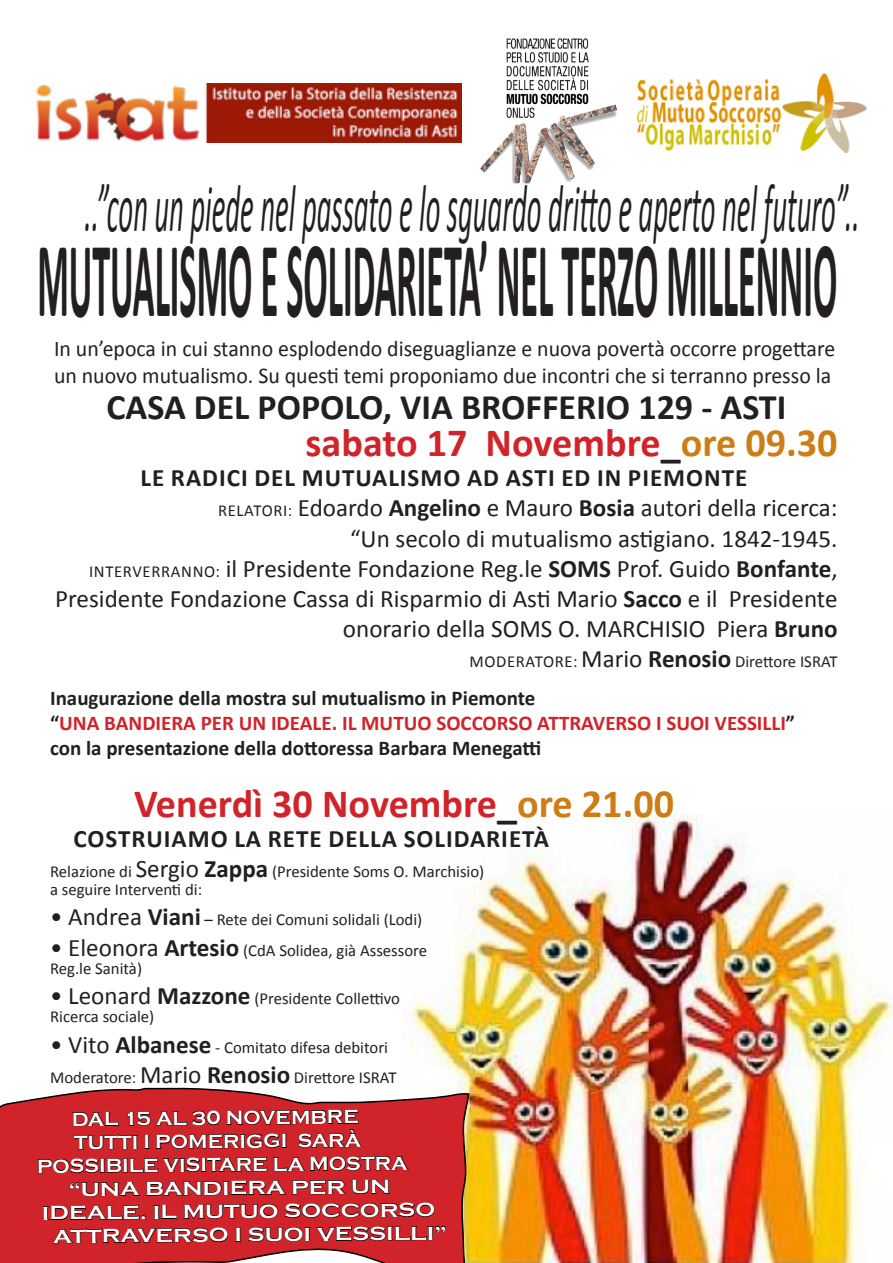
<style>
.page{position:relative;width:893px;height:1263px;background:#fff}
.page>*{position:absolute;margin:0;border:0;box-sizing:border-box;transform-origin:0 0}
.t1{font:700 109.35px "Calibri";color:#231f20;scale:.33 1}
.t2{font:italic 68.25px "Calibri";color:#231f20;scale:.42 1}
.t3{font:700 40.2px "Calibri";color:#d1232a}
.t4{font:700 36px "Calibri";color:#231f20}
.t5{font:25.05px/30.2px "Calibri";color:#231f20;text-align:right}
.t6{font:700 25.05px "Calibri";letter-spacing:.04em;color:#231f20}
.t7{font:22.5px/27px "Calibri";color:#231f20}
.t8{font:700 21px "Calibri";color:#231f20}
.t9{font:700 21px "Calibri";color:#d1232a}
.t10{font:700 19.5px "Copperplate Gothic";color:#fff;scale:1.19 1}
.t11{font:700 19.5px/23.4px "Copperplate Gothic";color:#fff;text-align:center;scale:1.04 1}
.t12{font:16.8px/18.5px "Calibri";color:#231f20}
.s1{color:#231f20}
.s2{color:#cc7d16}
.s3{font-size:16.8px}
.s4{font-weight:700}
.s5{font-size:25.05px}
.s6{font-weight:700;font-size:25.05px}
</style>
<div class="page">
<img style="left:409px;top:814px;width:484px;height:449px">
<svg style="left:0;top:1087px;width:470px;height:176px;background:#d03838"></svg>
<svg style="left:37px;top:995px;width:372px;height:178px"></svg>
<svg style="left:42px;top:1179px;width:404px;height:84px;background:#b3252b"></svg>
<img style="left:36px;top:83px;width:426px;height:59px">
<img style="left:638px;top:73px;width:228px;height:80px">
<img style="left:480px;top:38px;width:137px;height:147px">
<p class="t2" style="left:84px;top:162px;width:1847px">..”con un piede nel passato e lo sguardo dritto e aperto nel futuro”..</p>
<p class="t1" style="left:37px;top:210px;width:2426px">MUTUALISMO E SOLIDARIETA’ NEL TERZO MILLENNIO</p>
<p class="t7" style="left:54px;top:335px;width:783px">In un’epoca in cui stanno esplodendo diseguaglianze e nuova povertà occorre progettare un nuovo mutualismo. Su questi temi proponiamo due incontri che si terranno presso la</p>
<p class="t4" style="left:107px;top:384px;width:681px">CASA DEL POPOLO, VIA BROFFERIO 129 - ASTI</p>
<p class="t3" style="left:306px;top:417px;width:534px">sabato 17 Novembre<span class="s1">_</span><span class="s2">ore 09.30</span></p>
<p class="t6" style="left:140px;top:462px;width:608px">LE RADICI DEL MUTUALISMO AD ASTI ED IN PIEMONTE</p>
<p class="t5" style="left:218px;top:493px;width:621px"><span class="s3">RELATORI:</span> Edoardo <span class="s4">Angelino</span> e Mauro <span class="s4">Bosia</span> autori della ricerca:</p>
<p class="t5" style="left:350px;top:523px;width:489px">“Un secolo di mutualismo astigiano. 1842-1945.</p>
<p class="t5" style="left:55px;top:553px;width:784px"><span class="s3">INTERVERRANNO:</span> il Presidente Fondazione Reg.le <span class="s4">SOMS</span> Prof. Guido <span class="s4">Bonfante</span>,<br>Presidente Fondazione Cassa di Risparmio di Asti Mario <span class="s4">Sacco</span> e il Presidente onorario della SOMS O. MARCHISIO Piera <span class="s4">Bruno</span></p>
<p class="t12" style="left:469px;top:652px;width:370px">MODERATORE: <span class="s5">Mario</span> <span class="s6">Renosio</span> Direttore ISRAT</p>
<p class="t8" style="left:50px;top:685px;width:487px">Inaugurazione della mostra sul mutualismo in Piemonte</p>
<p class="t9" style="left:50px;top:710px;width:746px"><span class="s1">“</span>UNA BANDIERA PER UN IDEALE. IL MUTUO SOCCORSO ATTRAVERSO I SUOI VESSILLI<span class="s1">”</span></p>
<p class="t8" style="left:50px;top:734px;width:493px">con la presentazione della dottoressa Barbara Menegatti</p>
<p class="t3" style="left:134px;top:777px;width:541px">Venerdì 30 Novembre<span class="s1">_</span><span class="s2">ore 21.00</span></p>
<p class="t6" style="left:73px;top:822px;width:477px">COSTRUIAMO LA RETE DELLA SOLIDARIETÀ</p>
<p class="t12" style="left:50px;top:862px;width:436px">Relazione di <span class="s5">Sergio</span> <span class="s6">Zappa</span> (Presidente Soms O. Marchisio)</p>
<p class="t12" style="left:50px;top:880px;width:154px">a seguire Interventi di:</p>
<p class="t12" style="left:50px;top:911px;width:374px"><span class="s5">• Andrea</span> <span class="s6">Viani</span> – Rete dei Comuni solidali (Lodi)</p>
<p class="t12" style="left:50px;top:941px;width:379px"><span class="s5">• Eleonora</span> <span class="s6">Artesio</span> (CdA Solidea, già Assessore<br>Reg.le Sanità)</p>
<p class="t12" style="left:50px;top:989px;width:351px"><span class="s5">• Leonard</span> <span class="s6">Mazzone</span> (Presidente Collettivo<br>Ricerca sociale)</p>
<p class="t12" style="left:50px;top:1038px;width:339px"><span class="s5">• Vito</span> <span class="s6">Albanese</span> - Comitato difesa debitori</p>
<p class="t12" style="left:50px;top:1068px;width:348px">Moderatore: <span class="s5">Mario</span> <span class="s6">Renosio</span> Direttore ISRAT</p>
<p class="t11" style="left:71px;top:1109px;width:278px;rotate:-1deg">DAL 15 AL 30 NOVEMBRE</p>
<p class="t11" style="left:36px;top:1133px;width:358px;rotate:-1deg">TUTTI I POMERIGGI SARÀ<br>POSSIBILE VISITARE LA MOSTRA</p>
<p class="t10" style="left:68px;top:1180px;width:272px;rotate:-1deg">“UNA BANDIERA PER UN</p>
<p class="t10" style="left:42px;top:1204px;width:332px;rotate:-1deg">IDEALE. IL MUTUO SOCCORSO</p>
<p class="t10" style="left:53px;top:1227px;width:332px;rotate:-1deg">ATTRAVERSO I SUOI VESSILLI”</p>
</div>
